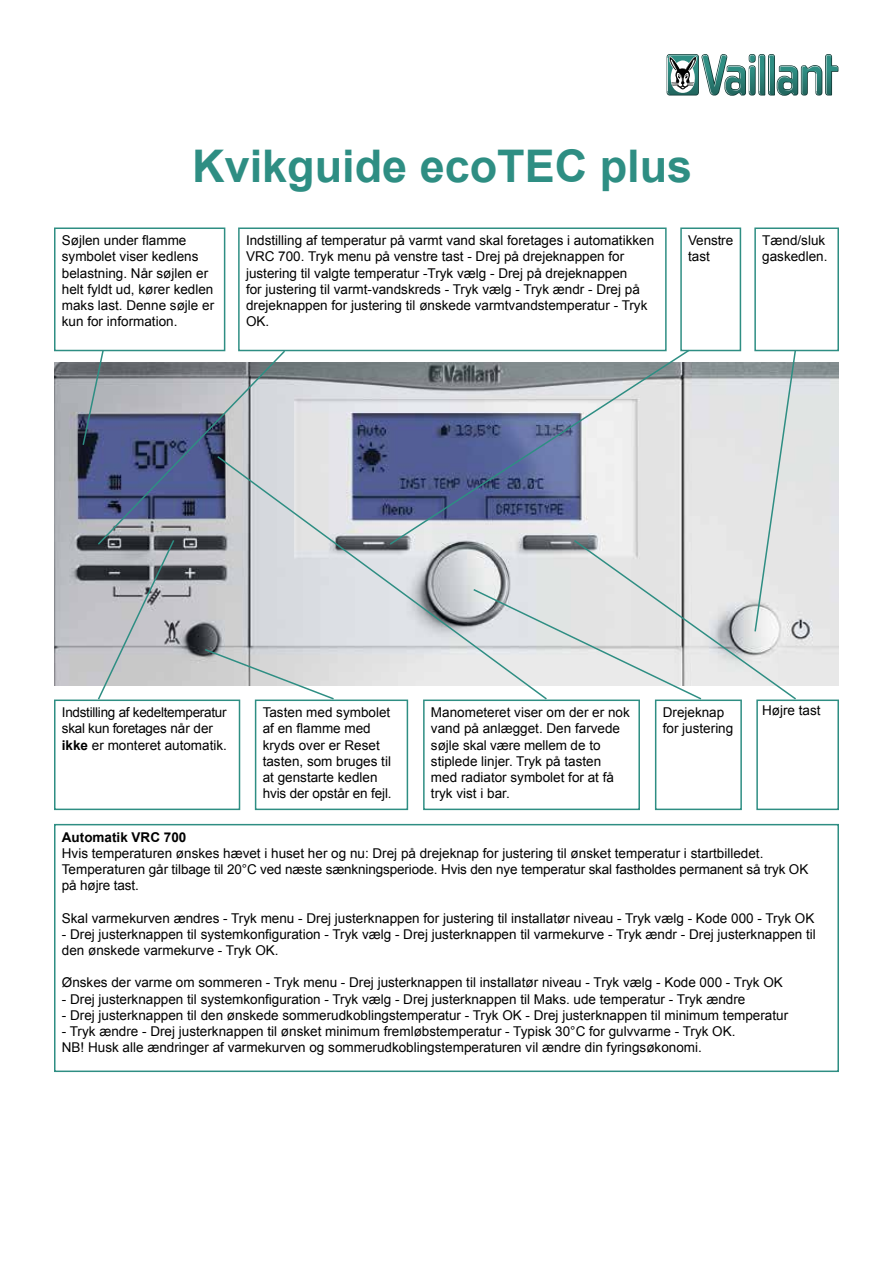
<style>
.page{position:relative;width:893px;height:1263px;background:#fff}
.page>*{position:absolute;margin:0;border:0;box-sizing:border-box;transform-origin:0 0}
.t1{font:700 45px "Arial";color:#2e8e83}
.t2{font:13.5px/16.2px "Arial";color:#000}
.t3{font:13.5px/16.2px "Arial";letter-spacing:-.02em;color:#000}
.t4{font:700 13.5px "Arial";color:#000}
.s1{font-weight:700}
</style>
<div class="page">
<svg style="left:667px;top:54px;width:171px;height:42px"></svg>
<img style="left:54px;top:362px;width:785px;height:324px">
<svg style="left:388px;top:351px;width:84px;height:104px;background:#8a91a8"></svg>
<div style="left:255px;top:699px;width:153px;height:111px;border:2px solid #2e8e83"></div>
<div style="left:754px;top:227px;width:85px;height:124px;border:2px solid #2e8e83"></div>
<div style="left:54px;top:699px;width:186px;height:111px;border:2px solid #2e8e83"></div>
<svg style="left:335px;top:455px;width:137px;height:246px;background:#b2b8c6"></svg>
<div style="left:54px;top:824px;width:785px;height:248px;border:2px solid #2e8e83"></div>
<div style="left:54px;top:227px;width:171px;height:124px;border:2px solid #2e8e83"></div>
<div style="left:423px;top:699px;width:217px;height:111px;border:2px solid #2e8e83"></div>
<div style="left:680px;top:227px;width:61px;height:124px;border:2px solid #2e8e83"></div>
<div style="left:655px;top:699px;width:87px;height:111px;border:2px solid #2e8e83"></div>
<div style="left:756px;top:699px;width:83px;height:111px;border:2px solid #2e8e83"></div>
<svg style="left:472px;top:349px;width:326px;height:352px;background:#cbd0d5"></svg>
<div style="left:238px;top:227px;width:429px;height:124px;border:2px solid #2e8e83"></div>
<svg style="left:81px;top:349px;width:254px;height:352px;background:#a8adb7"></svg>
<h1 class="t1" style="left:192px;top:136px;width:502px">Kvikguide ecoTEC plus</h1>
<p class="t2" style="left:62px;top:232px;width:154px">Søjlen under flamme symbolet viser kedlens belastning. Når søjlen er helt fyldt ud, kører kedlen maks last. Denne søjle er kun for information.</p>
<p class="t2" style="left:246px;top:232px;width:410px">Indstilling af temperatur på varmt vand skal foretages i automatikken VRC 700. Tryk menu på venstre tast - Drej på drejeknappen for justering til valgte temperatur -Tryk vælg - Drej på drejeknappen<br>for justering til varmt-vandskreds - Tryk vælg - Tryk ændr - Drej på drejeknappen for justering til ønskede varmtvandstemperatur - Tryk OK.</p>
<p class="t2" style="left:688px;top:232px;width:46px">Venstre tast</p>
<p class="t2" style="left:762px;top:232px;width:67px">Tænd/sluk gaskedlen.</p>
<p class="t3" style="left:62px;top:704px;width:167px">Indstilling af kedeltemperatur skal kun foretages når der <span class="s1">ikke</span> er monteret automatik.</p>
<p class="t2" style="left:263px;top:704px;width:130px">Tasten med symbolet af en flamme med kryds over er Reset tasten, som bruges til at genstarte kedlen hvis der opstår en fejl.</p>
<p class="t2" style="left:431px;top:704px;width:200px">Manometeret viser om der er nok vand på anlægget. Den farvede søjle skal være mellem de to stiplede linjer. Tryk på tasten med radiator symbolet for at få tryk vist i bar.</p>
<p class="t2" style="left:663px;top:704px;width:72px">Drejeknap for justering</p>
<p class="t2" style="left:762px;top:702px;width:60px">Højre tast</p>
<p class="t4" style="left:62px;top:828px;width:126px">Automatik VRC 700</p>
<p class="t2" style="left:62px;top:845px;width:748px">Hvis temperaturen ønskes hævet i huset her og nu: Drej på drejeknap for justering til ønsket temperatur i startbilledet.<br>Temperaturen går tilbage til 20°C ved næste sænkningsperiode. Hvis den nye temperatur skal fastholdes permanent så tryk OK på højre tast.</p>
<p class="t2" style="left:62px;top:910px;width:754px">Skal varmekurven ændres - Tryk menu - Drej justerknappen for justering til installatør niveau - Tryk vælg - Kode 000 - Tryk OK</p>
<p class="t2" style="left:62px;top:926px;width:756px">- Drej justerknappen til systemkonfiguration - Tryk vælg - Drej justerknappen til varmekurve - Tryk ændr - Drej justerknappen til den ønskede varmekurve - Tryk OK.</p>
<p class="t2" style="left:62px;top:975px;width:722px">Ønskes der varme om sommeren - Tryk menu - Drej justerknappen til installatør niveau - Tryk vælg - Kode 000 - Tryk OK</p>
<p class="t2" style="left:62px;top:991px;width:685px">- Drej justerknappen til systemkonfiguration - Tryk vælg - Drej justerknappen til Maks. ude temperatur - Tryk ændre</p>
<p class="t2" style="left:62px;top:1007px;width:728px">- Drej justerknappen til den ønskede sommerudkoblingstemperatur - Tryk OK - Drej justerknappen til minimum temperatur</p>
<p class="t2" style="left:62px;top:1023px;width:675px">- Tryk ændre - Drej justerknappen til ønsket minimum fremløbstemperatur - Typisk 30°C for gulvvarme - Tryk OK.<br>NB! Husk alle ændringer af varmekurven og sommerudkoblingstemperaturen vil ændre din fyringsøkonomi.</p>
</div>
